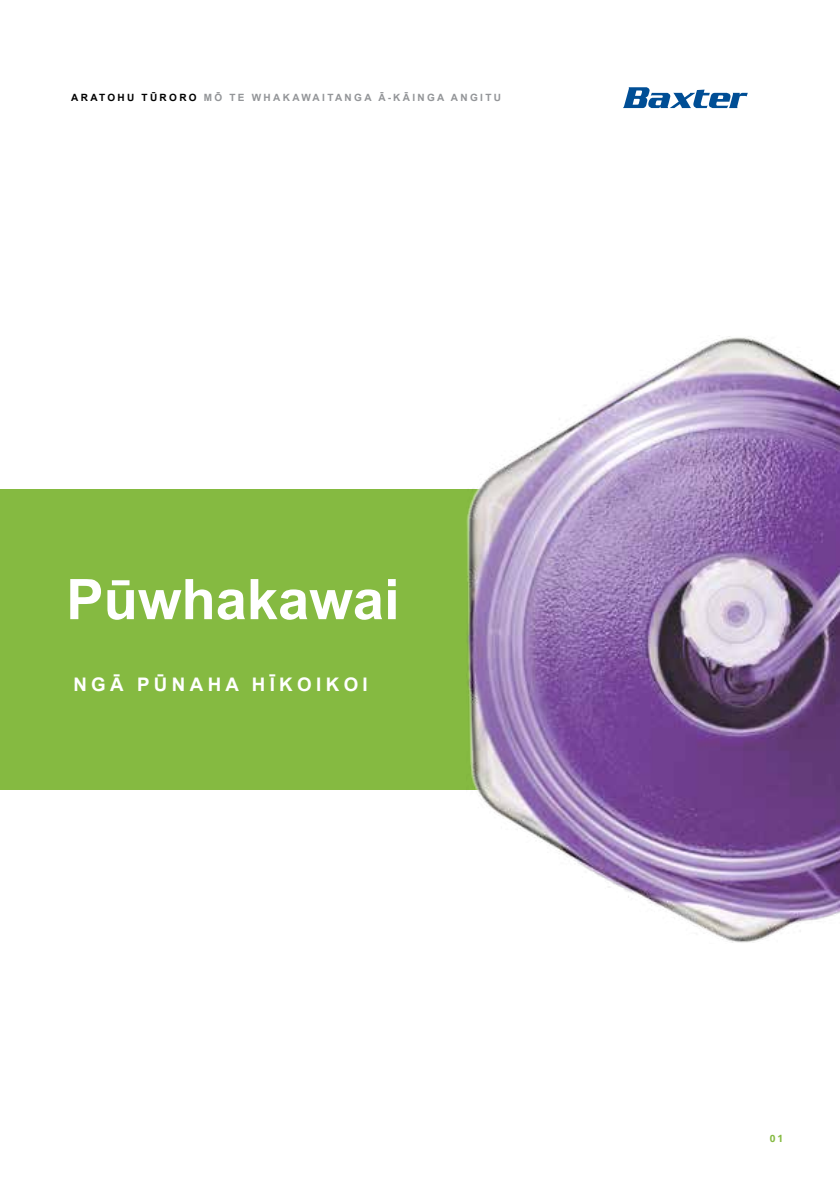
<style>
.page{position:relative;width:840px;height:1191px;background:#fff}
.page>*{position:absolute;margin:0;border:0;box-sizing:border-box;transform-origin:0 0}
.t1{font:700 56px "Arial";color:#fff}
.t2{font:700 18.6px "Arial";letter-spacing:.235em;color:#fff}
.t3{font:700 10px "Arial";letter-spacing:.235em;color:#939598}
.t4{font:700 10px "Open Sans";color:#85ba41}
.s1{color:#000}
</style>
<div class="page">
<div style="left:0;top:489px;width:839px;height:300px;background:#85ba41"></div>
<svg style="left:623px;top:87px;width:124px;height:21px"></svg>
<img style="left:466px;top:336px;width:373px;height:607px">
<p class="t3" style="left:71px;top:91px;width:431px"><span class="s1">ARATOHU TŪRORO</span> MŌ TE WHAKAWAITANGA Ā-KĀINGA ANGITU</p>
<h1 class="t1" style="left:66px;top:560px;width:335px">Pūwhakawai</h1>
<h2 class="t2" style="left:73px;top:671px;width:296px">NGĀ PŪNAHA HĪKOIKOI</h2>
<p class="t4" style="left:769px;top:1131px;width:15px">01</p>
</div>
